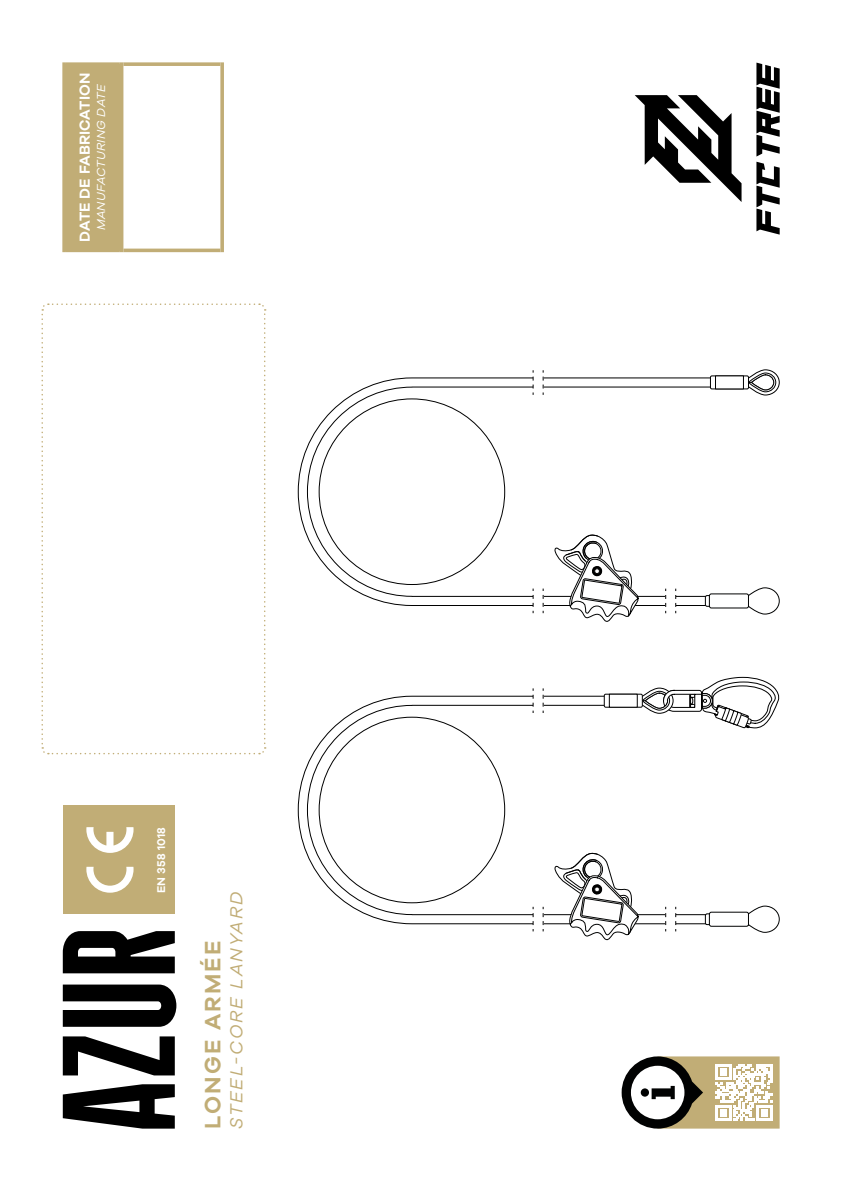
<style>
.page{position:relative;width:842px;height:1191px;background:#fff}
.page>*{position:absolute;margin:0;border:0;box-sizing:border-box;transform-origin:0 0}
.t1{font:160px "Bulevar";color:#000}
.t2{font:600 23px "Galano Grotesque";letter-spacing:.09em;color:#c1ad76}
.t3{font:italic 18px "Galano Grotesque";letter-spacing:.105em;color:#c1ad76}
.t4{font:600 15px "Galano Grotesque";letter-spacing:.01em;color:#fff}
.t5{font:italic 12px "Galano Grotesque";letter-spacing:.02em;color:#fff}
.t6{font:600 11.6px "Galano Grotesque";letter-spacing:.01em;color:#fff}
</style>
<div class="page">
<svg style="left:635px;top:63px;width:145px;height:172px"></svg>
<svg style="left:622px;top:1056px;width:158px;height:72px"></svg>
<svg style="left:41px;top:303px;width:225px;height:452px"></svg>
<div style="left:64px;top:64px;width:58px;height:186px;background:#c1ad76"></div>
<svg style="left:62px;top:62px;width:4px;height:190px"></svg>
<hr style="left:66px;top:248px;width:54px;height:4px;background:#c1ad76">
<hr style="left:120px;top:62px;width:3px;height:190px;background:#c1ad76">
<svg style="left:123px;top:248px;width:97px;height:4px"></svg>
<svg style="left:220px;top:62px;width:4px;height:190px"></svg>
<svg style="left:66px;top:62px;width:54px;height:2px"></svg>
<svg style="left:123px;top:62px;width:97px;height:4px"></svg>
<div style="left:63px;top:805px;width:112px;height:109px;background:#c1ad76"></div>
<svg style="left:86px;top:827px;width:48px;height:26px"></svg>
<svg style="left:86px;top:866px;width:48px;height:26px"></svg>
<svg style="left:298px;top:695px;width:340px;height:180px"></svg>
<svg style="left:604px;top:694px;width:38px;height:13px"></svg>
<div style="left:604px;top:694px;width:39px;height:13px;border:1px solid #000"></div>
<div style="left:609px;top:694px;width:29px;height:13px;background:#fff;border:1px solid #000"></div>
<svg style="left:638px;top:676px;width:142px;height:52px"></svg>
<svg style="left:570px;top:925px;width:65px;height:16px"></svg>
<svg style="left:709px;top:905px;width:71px;height:28px"></svg>
<svg style="left:318px;top:716px;width:431px;height:209px"></svg>
<svg style="left:298px;top:377px;width:439px;height:180px"></svg>
<svg style="left:744px;top:369px;width:36px;height:27px"></svg>
<div style="left:710px;top:376px;width:38px;height:13px;background:#fff"></div>
<div style="left:710px;top:375px;width:39px;height:14px;border:1px solid #000"></div>
<div style="left:715px;top:375px;width:29px;height:14px;background:#fff;border:1px solid #000"></div>
<svg style="left:570px;top:607px;width:65px;height:15px"></svg>
<svg style="left:709px;top:587px;width:71px;height:28px"></svg>
<svg style="left:318px;top:398px;width:431px;height:209px"></svg>
<div style="left:533px;top:338px;width:10px;height:622px;background:#fff"></div>
<div style="left:666px;top:903px;width:10px;height:39px;background:#fff"></div>
<div style="left:666px;top:576px;width:10px;height:39px;background:#fff"></div>
<svg style="left:533px;top:906px;width:1px;height:25px"></svg>
<svg style="left:543px;top:906px;width:1px;height:25px"></svg>
<svg style="left:533px;top:688px;width:1px;height:25px"></svg>
<svg style="left:543px;top:688px;width:1px;height:25px"></svg>
<svg style="left:533px;top:588px;width:1px;height:25px"></svg>
<svg style="left:543px;top:588px;width:1px;height:25px"></svg>
<svg style="left:533px;top:370px;width:1px;height:25px"></svg>
<svg style="left:543px;top:370px;width:1px;height:25px"></svg>
<svg style="left:665px;top:906px;width:1px;height:25px"></svg>
<svg style="left:675px;top:906px;width:1px;height:25px"></svg>
<svg style="left:665px;top:588px;width:1px;height:25px"></svg>
<svg style="left:675px;top:588px;width:1px;height:25px"></svg>
<p class="t4" style="left:76px;top:242px;width:171px;rotate:-90deg">DATE DE FABRICATION</p>
<p class="t5" style="left:94px;top:230px;width:148px;rotate:-90deg">MANUFACTURING DATE</p>
<p class="t6" style="left:154px;top:893px;width:68px;rotate:-90deg">EN 358 1018</p>
<h1 class="t1" style="left:30px;top:1131px;width:204px;rotate:-90deg">AZUR</h1>
<p class="t2" style="left:199px;top:1129px;width:190px;rotate:-90deg">LONGE ARMÉE</p>
<p class="t3" style="left:226px;top:1129px;width:239px;rotate:-90deg">STEEL-CORE LANYARD</p>
</div>
